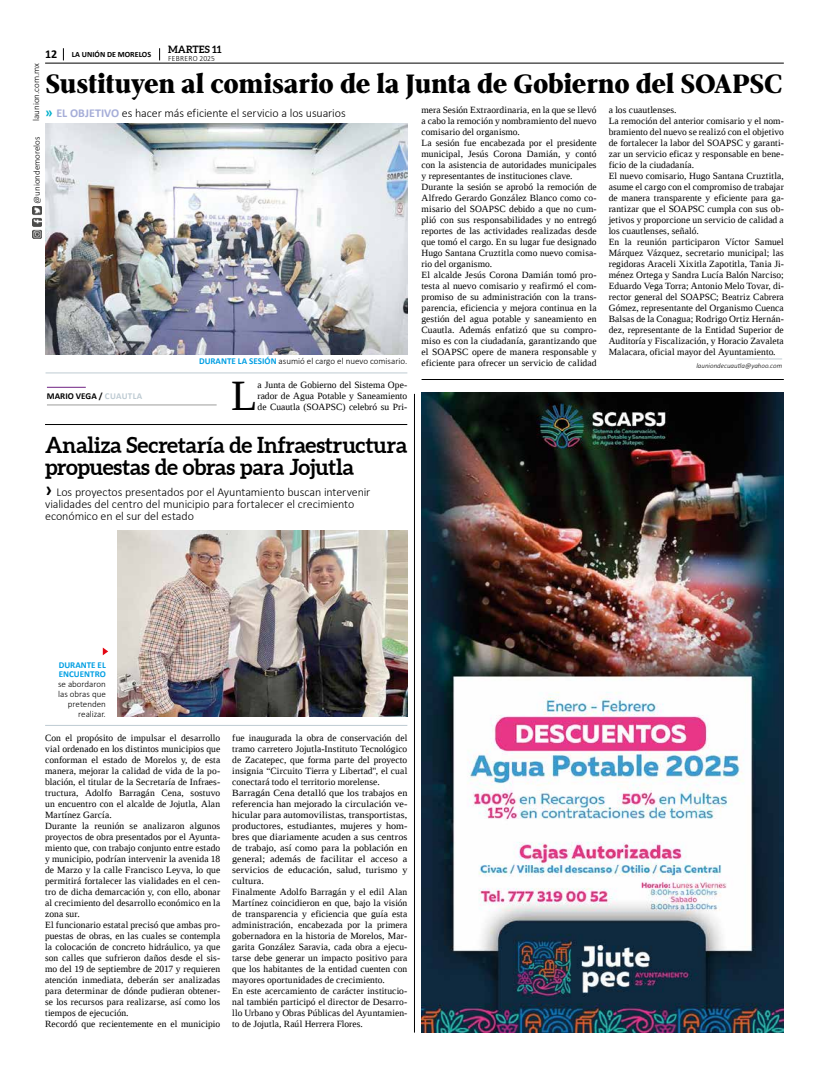
<style>
.page{position:relative;width:823px;height:1078px;background:#fff}
.page>*{position:absolute;margin:0;border:0;box-sizing:border-box;transform-origin:0 0}
.t1{font:43.1px "Liberation Serif";color:#000}
.t2{font:800 28px "Pobla";letter-spacing:-.01em;color:#000}
.t3{font:700 22px/22px "Aleo";letter-spacing:-.01em;color:#000}
.t4{font:300 12px/12px "Calibri";letter-spacing:-.01em;color:#000}
.t5{font:700 10px "Aleo";letter-spacing:.005em;color:#000}
.t6{font:9.5px/11px "Liberation Serif";letter-spacing:.01em;color:#000}
.t7{font:300 9px/10px "Calibri";color:#000;text-align:right}
.t8{font:700 9px/9px "Calibri";color:#009fe3}
.t9{font:700 9px "Calibri";color:#000}
.t10{font:700 8px "Calibri";color:#000}
.t11{font:300 8px "Calibri";letter-spacing:.04em;color:#000;scale:.94 1}
.t12{font:italic 300 7px "Calibri";color:#000}
.s1{font-size:12px}
.s2{font-weight:700;font-size:14px;color:#00afcb}
.s3{font-weight:700;color:#a5add8}
.s4{font-weight:700;color:#009fe3}
.s5{color:#becbd3}
.s6{font-weight:700;font-size:20px}
</style>
<div class="page">
<hr style="left:45px;top:63px;width:738px;height:1px;background:#000">
<svg style="left:63px;top:48px;width:1px;height:12px"></svg>
<svg style="left:159px;top:48px;width:1px;height:12px"></svg>
<img style="left:32px;top:206px;width:9px;height:32px">
<img style="left:421px;top:392px;width:362px;height:640px">
<img style="left:117px;top:530px;width:290px;height:186px">
<hr style="left:45px;top:725px;width:362px;height:1px;background:#becbd3">
<img style="left:45px;top:124px;width:362px;height:230px">
<hr style="left:45px;top:372px;width:362px;height:1px;background:#becbd3">
<hr style="left:421px;top:379px;width:362px;height:1px;background:#000">
<hr style="left:45px;top:424px;width:362px;height:1px;background:#000">
<hr style="left:414px;top:394px;width:1px;height:638px;background:#000">
<svg style="left:103px;top:647px;width:5px;height:8px"></svg>
<hr style="left:735px;top:358px;width:46px;height:1px;background:#becbd3">
<hr style="left:47px;top:386px;width:39px;height:1px;background:#702283">
<hr style="left:47px;top:404px;width:169px;height:1px;background:#9d9d9c">
<p class="t10" style="left:45px;top:49px;width:107px"><span class="s1">12</span> LA UNIÓN DE MORELOS</p>
<p class="t5" style="left:168px;top:44px;width:55px">MARTES 11</p>
<p class="t11" style="left:168px;top:53px;width:51px">FEBRERO 2025</p>
<p class="t7" style="left:31px;top:121px;width:59px;rotate:-90deg">launion.com.mx</p>
<h2 class="t2" style="left:45px;top:64px;width:737px">Sustituyen al comisario de la Junta de Gobierno del SOAPSC</h2>
<p class="t4" style="left:45px;top:106px;width:302px"><span class="s2">»</span> <span class="s3">EL OBJETIVO</span> es hacer más eficiente el servicio a los usuarios</p>
<p class="t6" style="left:421px;top:104px;width:176px">mera Sesión Extraordinaria, en la que se llevó a cabo la remoción y nombramiento del nuevo comisario del organismo.<br>La sesión fue encabezada por el presidente municipal, Jesús Corona Damián, y contó con la asistencia de autoridades municipales y representantes de instituciones clave.<br>Durante la sesión se aprobó la remoción de Alfredo Gerardo González Blanco como co&shy;misario del SOAPSC debido a que no cum&shy;plió con sus responsabilidades y no entregó reportes de las actividades realizadas desde que tomó el cargo. En su lugar fue designado Hugo Santana Cruztitla como nuevo comisa&shy;rio del organismo.<br>El alcalde Jesús Corona Damián tomó pro&shy;testa al nuevo comisario y reafirmó el com&shy;promiso de su administración con la trans&shy;parencia, eficiencia y mejora continua en la gestión del agua potable y saneamiento en Cuautla. Además enfatizó que su compro&shy;miso es con la ciudadanía, garantizando que el SOAPSC opere de manera responsable y eficiente para ofrecer un servicio de calidad</p>
<p class="t6" style="left:608px;top:104px;width:176px">a los cuautlenses.<br>La remoción del anterior comisario y el nom&shy;bramiento del nuevo se realizó con el objetivo de fortalecer la labor del SOAPSC y garanti&shy;zar un servicio eficaz y responsable en bene&shy;ficio de la ciudadanía.<br>El nuevo comisario, Hugo Santana Cruztitla, asume el cargo con el compromiso de trabajar de manera transparente y eficiente para ga&shy;rantizar que el SOAPSC cumpla con sus ob&shy;jetivos y proporcione un servicio de calidad a los cuautlenses, señaló.<br>En la reunión participaron Víctor Samuel Márquez Vázquez, secretario municipal; las regidoras Araceli Xixitla Zapotitla, Tania Ji&shy;ménez Ortega y Sandra Lucía Balón Narciso; Eduardo Vega Torra; Antonio Melo Tovar, di&shy;rector general del SOAPSC; Beatriz Cabrera Gómez, representante del Organismo Cuenca Balsas de la Conagua; Rodrigo Ortiz Hernán&shy;dez, representante de la Entidad Superior de Auditoría y Fiscalización, y Horacio Zavaleta Malacara, oficial mayor del Ayuntamiento.</p>
<p class="t7" style="left:32px;top:203px;width:69px;rotate:-90deg">@uniondemorelos</p>
<p class="t7" style="left:199px;top:356px;width:210px"><span class="s4">DURANTE LA SESIÓN</span> asumió el cargo el nuevo comisario.</p>
<p class="t12" style="left:696px;top:361px;width:87px">launiondecuautla@yahoo.com</p>
<p class="t9" style="left:47px;top:390px;width:97px">MARIO VEGA / <span class="s5">CUAUTLA</span></p>
<h1 class="t1" style="left:231px;top:368px;width:28px">L</h1>
<p class="t6" style="left:257px;top:379px;width:151px;text-align:justify">a Junta de Gobierno del Sistema Ope&shy;rador de Agua Potable y Saneamiento de Cuautla (SOAPSC) celebró su Pri-</p>
<h3 class="t3" style="left:45px;top:434px;width:363px">Analiza Secretaría de Infraestructura propuestas de obras para Jojutla</h3>
<p class="t4" style="left:45px;top:486px;width:326px"><span class="s6">›</span> Los proyectos presentados por el Ayuntamiento buscan intervenir vialidades del centro del municipio para fortalecer el crecimiento económico en el sur del estado</p>
<p class="t8" style="left:59px;top:660px;width:49px">DURANTE EL<br>ENCUENTRO</p>
<p class="t7" style="left:58px;top:678px;width:49px">se abordaron las obras que pretenden realizar.</p>
<p class="t6" style="left:45px;top:731px;width:176px">Con el propósito de impulsar el desarrollo vial ordenado en los distintos municipios que conforman el estado de Morelos y, de esta manera, mejorar la calidad de vida de la po&shy;blación, el titular de la Secretaría de Infraes&shy;tructura, Adolfo Barragán Cena, sostuvo un encuentro con el alcalde de Jojutla, Alan Martínez García.<br>Durante la reunión se analizaron algunos proyectos de obra presentados por el Ayunta&shy;miento que, con trabajo conjunto entre estado y municipio, podrían intervenir la avenida 18 de Marzo y la calle Francisco Leyva, lo que permitirá fortalecer las vialidades en el cen&shy;tro de dicha demarcación y, con ello, abonar al crecimiento del desarrollo económico en la zona sur.<br>El funcionario estatal precisó que ambas pro&shy;puestas de obras, en las cuales se contempla la colocación de concreto hidráulico, ya que son calles que sufrieron daños desde el sis&shy;mo del 19 de septiembre de 2017 y requieren atención inmediata, deberán ser analizadas para determinar de dónde pudieran obtener&shy;se los recursos para realizarse, así como los tiempos de ejecución.<br>Recordó que recientemente en el municipio</p>
<p class="t6" style="left:232px;top:731px;width:176px">fue inaugurada la obra de conservación del tramo carretero Jojutla-Instituto Tecnológico de Zacatepec, que forma parte del proyecto insignia “Circuito Tierra y Libertad", el cual conectará todo el territorio morelense.<br>Barragán Cena detalló que los trabajos en referencia han mejorado la circulación ve&shy;hicular para automovilistas, transportistas, productores, estudiantes, mujeres y hom&shy;bres que diariamente acuden a sus centros de trabajo, así como para la población en general; además de facilitar el acceso a servicios de educación, salud, turismo y cultura.<br>Finalmente Adolfo Barragán y el edil Alan Martínez coincidieron en que, bajo la visión de transparencia y eficiencia que guía esta administración, encabezada por la primera gobernadora en la historia de Morelos, Mar&shy;garita González Saravia, cada obra a ejecu&shy;tarse debe generar un impacto positivo para que los habitantes de la entidad cuenten con mayores oportunidades de crecimiento.<br>En este acercamiento de carácter institucio&shy;nal también participó el director de Desarro&shy;llo Urbano y Obras Públicas del Ayuntamien&shy;to de Jojutla, Raúl Herrera Flores.</p>
</div>
